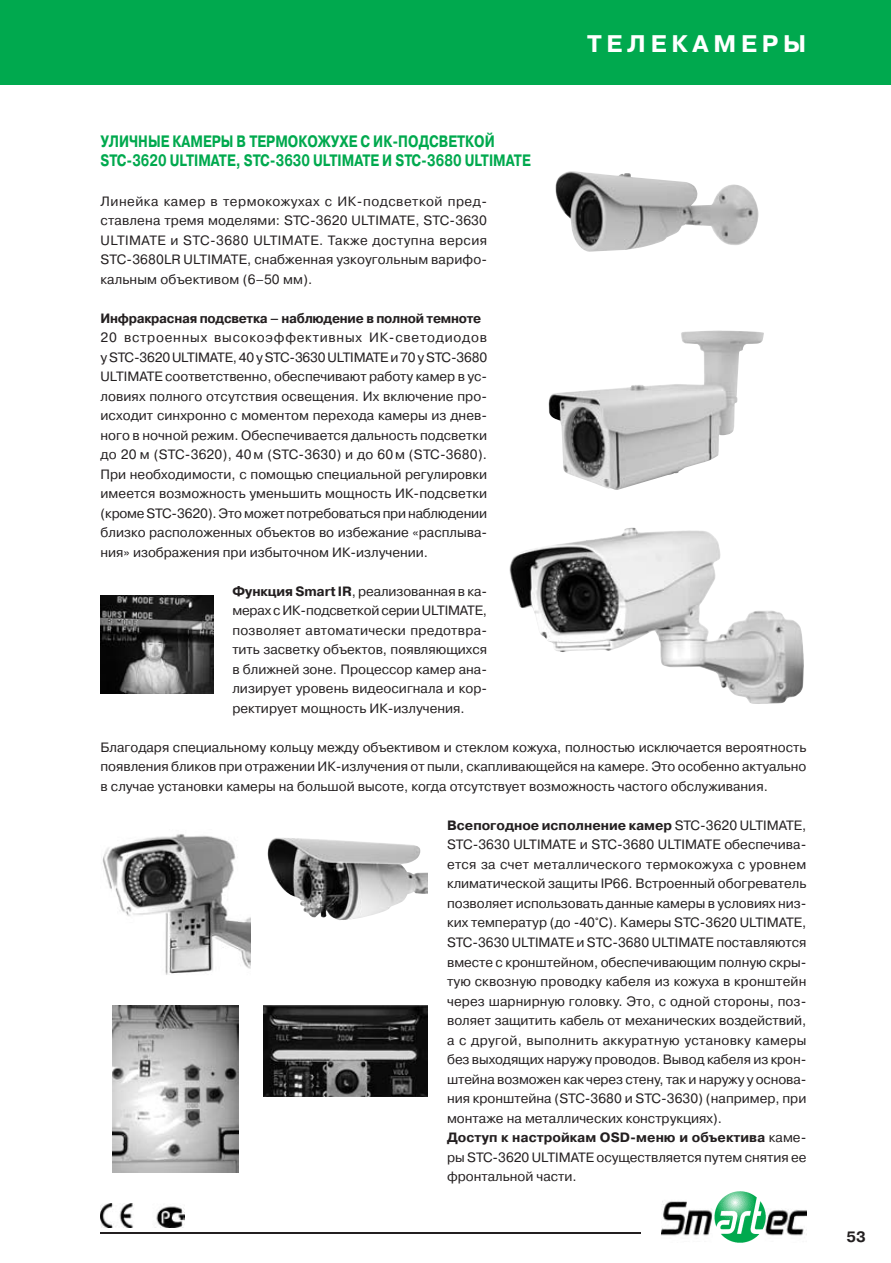
<style>
.page{position:relative;width:891px;height:1263px;background:#fff}
.page>*{position:absolute;margin:0;border:0;box-sizing:border-box;transform-origin:0 0}
.t1{font:700 24px "Pragmatica C";letter-spacing:.2em;color:#fff}
.t2{font:700 16.5px/19.5px "Pragmatica C";color:#00a94e;scale:.8 1}
.t3{font:700 15px "Pragmatica C";color:#231f20}
.t4{font:13.5px/19.5px "Pragmatica C";color:#231f20;text-align:justify}
.t5{font:700 13.5px "Pragmatica C";letter-spacing:-.02em;color:#231f20;scale:.96 1}
.s1{font-weight:700}
</style>
<div class="page">
<div style="left:0;top:0;width:891px;height:85px;background:#00a94e"></div>
<img style="left:101px;top:1203px;width:83px;height:23px">
<hr style="left:101px;top:1232px;width:540px;height:1px;background:#231f20">
<img style="left:662px;top:1201px;width:144px;height:35px">
<img style="left:713px;top:1191px;width:53px;height:50px">
<img style="left:263px;top:1005px;width:165px;height:91px">
<img style="left:548px;top:330px;width:216px;height:160px">
<img style="left:539px;top:527px;width:265px;height:177px">
<img style="left:555px;top:171px;width:203px;height:81px">
<img style="left:267px;top:838px;width:161px;height:82px">
<img style="left:102px;top:834px;width:148px;height:141px">
<img style="left:113px;top:1005px;width:125px;height:167px">
<img style="left:101px;top:595px;width:112px;height:98px">
<p class="t2" style="left:101px;top:133px;width:539px">УЛИЧНЫЕ КАМЕРЫ В ТЕРМОКОЖУХЕ С ИК-ПОДСВЕТКОЙ<br>STC-3620 ULTIMATE, STC-3630 ULTIMATE И STC-3680 ULTIMATE</p>
<h1 class="t1" style="left:587px;top:35px;width:221px">ТЕЛЕКАМЕРЫ</h1>
<p class="t4" style="left:101px;top:192px;width:388px">Линейка камер в термокожухах с ИК-подсветкой пред&shy;ставлена тремя моделями: STC-3620 ULTIMATE, STC-3630<br>ULTIMATE и STC-3680 ULTIMATE. Также доступна версия STC-3680LR ULTIMATE, снабженная узкоугольным варифо&shy;кальным объективом (6–50 мм).</p>
<p class="t5" style="left:101px;top:313px;width:398px">Инфракрасная подсветка – наблюдение в полной темноте</p>
<p class="t4" style="left:101px;top:328px;width:388px">20 встроенных высокоэффективных ИК-светодиодов у STC-3620 ULTIMATE, 40 у STC-3630 ULTIMATE и 70 у STC-3680<br>ULTIMATE соответственно, обеспечивают работу камер в ус&shy;ловиях полного отсутствия освещения. Их включение про&shy;исходит синхронно с моментом перехода камеры из днев&shy;ного в ночной режим. Обеспечивается дальность подсветки до 20 м (STC-3620), 40 м (STC-3630) и до 60 м (STC-3680).<br>При необходимости, с помощью специальной регулировки имеется возможность уменьшить мощность ИК-подсветки (кроме STC-3620). Это может потребоваться при наблюдении близко расположенных объектов во избежание «расплыва&shy;ния» изображения при избыточном ИК-излучении.</p>
<p class="t4" style="left:232px;top:582px;width:256px"><span class="s1">Функция Smart IR</span>, реализованная в ка&shy;мерах с ИК-подсветкой серии ULTIMATE, позволяет автоматически предотвра&shy;тить засветку объектов, появляющихся в ближней зоне. Процессор камер ана&shy;лизирует уровень видеосигнала и кор&shy;ректирует мощность ИК-излучения.</p>
<p class="t4" style="left:101px;top:738px;width:707px">Благодаря специальному кольцу между объективом и стеклом кожуха, полностью исключается вероятность появления бликов при отражении ИК-излучения от пыли, скапливающейся на камере. Это особенно актуально в случае установки камеры на большой высоте, когда отсутствует возможность частого обслуживания.</p>
<p class="t4" style="left:447px;top:816px;width:361px;text-align:left"><span class="s1">Всепогодное исполнение камер</span> STC-3620 ULTIMATE, STC-3630 ULTIMATE и STC-3680 ULTIMATE обеспечива&shy;ется за счет металлического термокожуха с уровнем климатической защиты IP66. Встроенный обогреватель позволяет использовать данные камеры в условиях низ&shy;ких температур (до -40°С). Камеры STC-3620 ULTIMATE, STC-3630 ULTIMATE и STC-3680 ULTIMATE поставляются вместе с кронштейном, обеспечивающим полную скры&shy;тую сквозную проводку кабеля из кожуха в кронштейн через шарнирную головку. Это, с одной стороны, поз&shy;воляет защитить кабель от механических воздействий, а с другой, выполнить аккуратную установку камеры без выходящих наружу проводов. Вывод кабеля из крон&shy;штейна возможен как через стену, так и наружу у основа&shy;ния кронштейна (STC-3680 и STC-3630) (например, при монтаже на металлических конструкциях).<br><span class="s1">Доступ к настройкам OSD-меню и объектива</span> каме&shy;ры STC-3620 ULTIMATE осуществляется путем снятия ее фронтальной части.</p>
<p class="t3" style="left:846px;top:1231px;width:21px">53</p>
</div>
